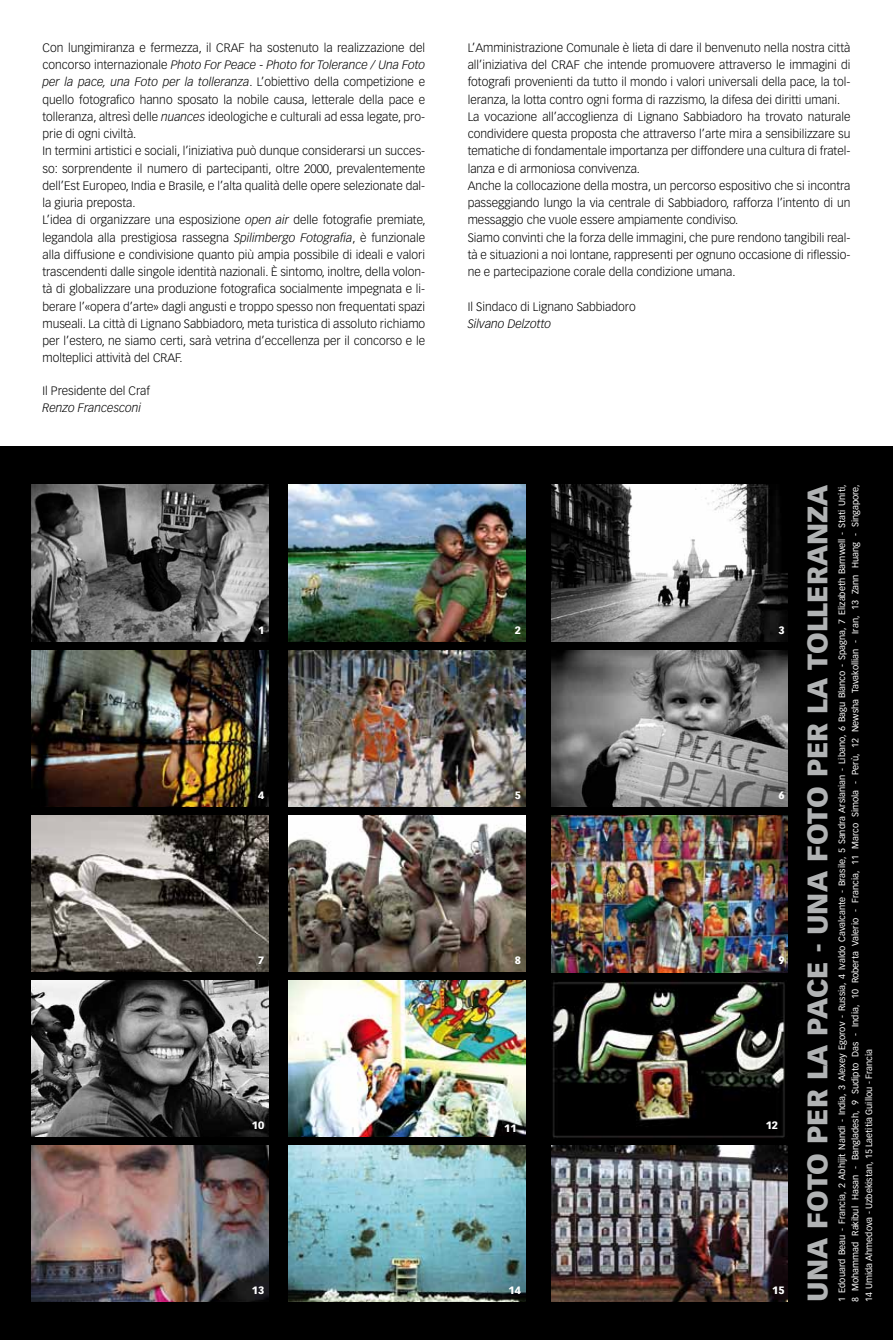
<style>
.page{position:relative;width:893px;height:1340px;background:#fff}
.page>*{position:absolute;margin:0;border:0;box-sizing:border-box;transform-origin:0 0}
.t1{font:900 27.75px "Vectora LT Std";color:#b1b3b4}
.t2{font:300 12px/17.2px "Vectora LT Std";color:#000}
.t3{font:italic 300 12px "Vectora LT Std";color:#000}
.t4{font:900 10.5px "Vectora LT Std";color:#fff}
.t5{font:9px/13.5px "Vectora LT Std";color:#fff;text-align:justify}
.s1{font-style:italic}
</style>
<div class="page">
<div style="left:0;top:446px;width:893px;height:893px;background:#000"></div>
<img style="left:32px;top:485px;width:237px;height:156px">
<img style="left:32px;top:650px;width:237px;height:156px">
<img style="left:32px;top:815px;width:237px;height:156px">
<img style="left:32px;top:980px;width:237px;height:156px">
<img style="left:32px;top:1145px;width:237px;height:156px">
<img style="left:288px;top:485px;width:237px;height:156px">
<img style="left:288px;top:650px;width:237px;height:156px">
<img style="left:288px;top:815px;width:237px;height:156px">
<img style="left:288px;top:1145px;width:237px;height:156px">
<img style="left:288px;top:980px;width:237px;height:156px">
<img style="left:551px;top:485px;width:237px;height:156px">
<img style="left:551px;top:650px;width:237px;height:156px">
<img style="left:551px;top:815px;width:237px;height:157px">
<img style="left:551px;top:1145px;width:237px;height:156px">
<img style="left:551px;top:980px;width:234px;height:158px">
<p class="t2" style="left:43px;top:39px;width:385px">Con lungimiranza e fermezza, il CRAF ha sostenuto la realizzazione del concorso internazionale <span class="s1">Photo For Peace - Photo for Tolerance / Una Foto per la pace, una Foto per la tolleranza</span>. L’obiettivo della competizione e quello fotografico hanno sposato la nobile causa, letterale della pace e tolleranza, altresì delle <span class="s1">nuances</span> ideologiche e culturali ad essa legate, pro&shy;prie di ogni civiltà.<br>In termini artistici e sociali, l’iniziativa può dunque considerarsi un succes&shy;so: sorprendente il numero di partecipanti, oltre 2000, prevalentemente dell’Est Europeo, India e Brasile, e l’alta qualità delle opere selezionate dal&shy;la giuria preposta.<br>L’idea di organizzare una esposizione <span class="s1">open air</span> delle fotografie premiate, legandola alla prestigiosa rassegna <span class="s1">Spilimbergo Fotografia</span>, è funzionale alla diffusione e condivisione quanto più ampia possibile di ideali e valori trascendenti dalle singole identità nazionali. È sintomo, inoltre, della volon&shy;tà di globalizzare una produzione fotografica socialmente impegnata e li&shy;berare l’«opera d’arte» dagli angusti e troppo spesso non frequentati spazi museali. La città di Lignano Sabbiadoro, meta turistica di assoluto richiamo per l’estero, ne siamo certi, sarà vetrina d’eccellenza per il concorso e le molteplici attività del CRAF.</p>
<p class="t2" style="left:43px;top:383px;width:109px">Il Presidente del Craf</p>
<p class="t3" style="left:43px;top:400px;width:100px">Renzo Francesconi</p>
<p class="t2" style="left:468px;top:39px;width:384px">L’Amministrazione Comunale è lieta di dare il benvenuto nella nostra città all’iniziativa del CRAF che intende promuovere attraverso le immagini di fotografi provenienti da tutto il mondo i valori universali della pace, la tol&shy;leranza, la lotta contro ogni forma di razzismo, la difesa dei diritti umani.<br>La vocazione all’accoglienza di Lignano Sabbiadoro ha trovato naturale condividere questa proposta che attraverso l’arte mira a sensibilizzare su tematiche di fondamentale importanza per diffondere una cultura di fratel&shy;lanza e di armoniosa convivenza.<br>Anche la collocazione della mostra, un percorso espositivo che si incontra passeggiando lungo la via centrale di Sabbiadoro, rafforza l’intento di un messaggio che vuole essere ampiamente condiviso.<br>Siamo convinti che la forza delle immagini, che pure rendono tangibili real&shy;tà e situazioni a noi lontane, rappresenti per ognuno occasione di riflessio&shy;ne e partecipazione corale della condizione umana.</p>
<p class="t2" style="left:468px;top:298px;width:169px">Il Sindaco di Lignano Sabbiadoro</p>
<p class="t3" style="left:468px;top:316px;width:85px">Silvano Delzotto</p>
<p class="t4" style="left:258px;top:623px;width:8px">1</p>
<p class="t4" style="left:515px;top:623px;width:8px">2</p>
<p class="t4" style="left:258px;top:788px;width:8px">4</p>
<p class="t4" style="left:515px;top:788px;width:8px">5</p>
<p class="t4" style="left:258px;top:953px;width:8px">7</p>
<p class="t4" style="left:515px;top:953px;width:8px">8</p>
<p class="t4" style="left:252px;top:1119px;width:14px">10</p>
<p class="t4" style="left:504px;top:1121px;width:14px">11</p>
<p class="t4" style="left:252px;top:1283px;width:14px">13</p>
<p class="t4" style="left:508px;top:1283px;width:14px">14</p>
<p class="t4" style="left:778px;top:623px;width:8px">3</p>
<p class="t4" style="left:778px;top:788px;width:8px">6</p>
<p class="t4" style="left:778px;top:953px;width:8px">9</p>
<p class="t4" style="left:766px;top:1119px;width:14px">12</p>
<p class="t4" style="left:772px;top:1283px;width:14px">15</p>
<h1 class="t1" style="left:800px;top:1301px;width:818px;rotate:-90deg">una foto per la pace - una foto per la tolleranza</h1>
<p class="t5" style="left:835px;top:1301px;width:818px;rotate:-90deg">1 Edouard Beau - Francia, 2 Abhijit Nandi - India, 3 Alexey Egorov - Russia, 4 Ivaldo Cavalcante - Brasile, 5 Sandra Arslanian - Libano, 6 Bagu Blanco - Spagna, 7 Elizabeth Barnwell - Stati Uniti, 8 Mohammad Rakibul Hasan - Bangladesh, 9 Sudipto Das - India, 10 Roberta Valerio - Francia, 11 Marco Simola - Perù, 12 Newsha Tavakollian - Iran, 13 Zann Huang - Singapore, 14 Umida Ahmedova - Uzbekistan, 15 Laetitia Guillou - Francia</p>
</div>
